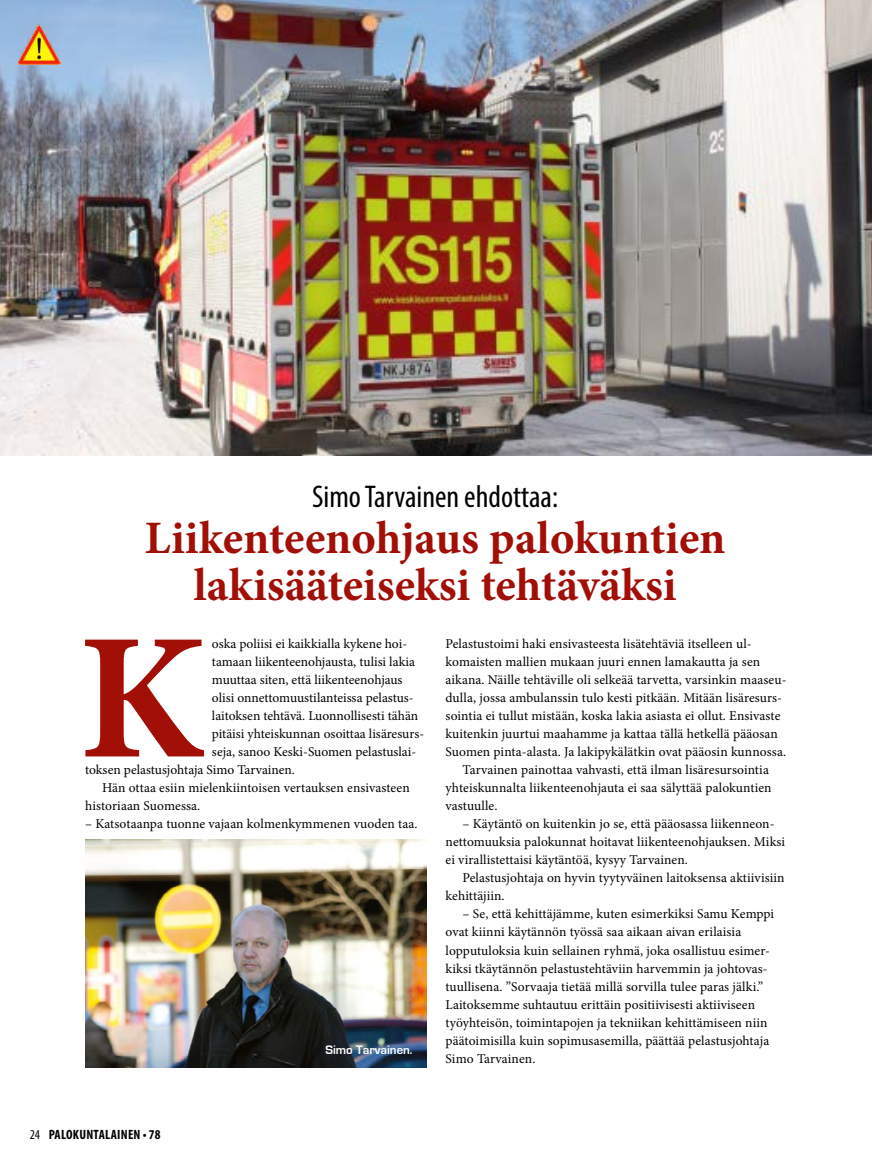
<style>
.page{position:relative;width:872px;height:1170px;background:#fff}
.page>*{position:absolute;margin:0;border:0;box-sizing:border-box;transform-origin:0 0}
.t1{font:700 179.7px "Minion Pro";color:#a10f07}
.t2{font:700 46.5px/46.5px "Minion Pro";color:#a10f07;text-align:center}
.t3{font:condensed 31.5px "Myriad Pro";color:#000}
.t4{font:13.5px/18px "Minion Pro";letter-spacing:.005em;color:#000}
.t5{font:700 condensed 13.5px "Myriad Pro";letter-spacing:.02em;color:#000}
.t6{font:700 12.75px "Eurostile";color:#fff}
.s1{font-weight:400}
</style>
<div class="page">
<img style="left:0;top:0;width:872px;height:455px">
<img style="left:85px;top:839px;width:341px;height:228px">
<img style="left:17px;top:25px;width:44px;height:40px">
<h3 class="t3" style="left:312px;top:477px;width:247px">Simo Tarvainen ehdottaa:</h3>
<h2 class="t2" style="left:145px;top:514px;width:582px">Liikenteenohjaus palokuntien lakisääteiseksi tehtäväksi</h2>
<p class="t4" style="left:445px;top:635px;width:308px">Pelastustoimi haki ensivasteesta lisätehtäviä itselleen ul-</p>
<p class="t4" style="left:445px;top:653px;width:316px">komaisten mallien mukaan juuri ennen lamakautta ja sen</p>
<p class="t4" style="left:445px;top:671px;width:342px">aikana. Näille tehtäville oli selkeää tarvetta, varsinkin maaseu-</p>
<p class="t4" style="left:445px;top:689px;width:338px">dulla, jossa ambulanssin tulo kesti pitkään. Mitään lisäresurs-</p>
<p class="t4" style="left:445px;top:707px;width:336px">sointia ei tullut mistään, koska lakia asiasta ei ollut. Ensivaste</p>
<p class="t4" style="left:445px;top:725px;width:334px">kuitenkin juurtui maahamme ja kattaa tällä hetkellä pääosan</p>
<p class="t4" style="left:445px;top:743px;width:342px">Suomen pinta-alasta. Ja lakipykälätkin ovat pääosin kunnossa.</p>
<p class="t4" style="left:462px;top:761px;width:308px">Tarvainen painottaa vahvasti, että ilman lisäresursointia</p>
<p class="t4" style="left:445px;top:779px;width:327px">yhteiskunnalta liikenteenohjauta ei saa sälyttää palokuntien</p>
<p class="t4" style="left:445px;top:797px;width:53px">vastuulle.</p>
<p class="t4" style="left:445px;top:815px;width:341px;text-indent:17px">– Käytäntö on kuitenkin jo se, että pääosassa liikenneon&shy;nettomuuksia palokunnat hoitavat liikenteenohjauksen. Miksi ei virallistettaisi käytäntöä, kysyy Tarvainen.</p>
<p class="t4" style="left:445px;top:869px;width:340px;text-indent:17px">Pelastusjohtaja on hyvin tyytyväinen laitoksensa aktiivisiin kehittäjiin.</p>
<p class="t4" style="left:445px;top:905px;width:330px;text-indent:17px">– Se, että kehittäjämme, kuten esimerkiksi Samu Kemppi ovat kiinni käytännön työssä saa aikaan aivan erilaisia lopputuloksia kuin sellainen ryhmä, joka osallistuu esimer&shy;kiksi tkäytännön pelastustehtäviin harvemmin ja johtovas&shy;tuullisena. ”Sorvaaja tietää millä sorvilla tulee paras jälki.” Laitoksemme suhtautuu erittäin positiivisesti aktiiviseen työyhteisön, toimintapojen ja tekniikan kehittämiseen niin päätoimisilla kuin sopimusasemilla, päättää pelastusjohtaja Simo Tarvainen.</p>
<h1 class="t1" style="left:78px;top:572px;width:128px">K</h1>
<p class="t4" style="left:212px;top:635px;width:197px">oska poliisi ei kaikkialla kykene hoi-</p>
<p class="t4" style="left:212px;top:653px;width:205px">tamaan liikenteenohjausta, tulisi lakia</p>
<p class="t4" style="left:212px;top:671px;width:192px">muuttaa siten, että liikenteenohjaus</p>
<p class="t4" style="left:212px;top:689px;width:203px">olisi onnettomuustilanteissa pelastus-</p>
<p class="t4" style="left:212px;top:707px;width:208px">laitoksen tehtävä. Luonnollisesti tähän</p>
<p class="t4" style="left:212px;top:725px;width:214px">pitäisi yhteiskunnan osoittaa lisäresurs-</p>
<p class="t4" style="left:212px;top:743px;width:206px">seja, sanoo Keski-Suomen pelastuslai-</p>
<p class="t4" style="left:85px;top:761px;width:211px">toksen pelastusjohtaja Simo Tarvainen.</p>
<p class="t4" style="left:102px;top:779px;width:309px">Hän ottaa esiin mielenkiintoisen vertauksen ensivasteen</p>
<p class="t4" style="left:85px;top:797px;width:117px">historiaan Suomessa.</p>
<p class="t4" style="left:85px;top:815px;width:334px">– Katsotaanpa tuonne vajaan kolmenkymmenen vuoden taa.</p>
<p class="t6" style="left:325px;top:1043px;width:89px">Simo Tarvainen.</p>
<p class="t5" style="left:30px;top:1126px;width:132px"><span class="s1">24</span> PALOKUNTALAINEN • 78</p>
</div>
